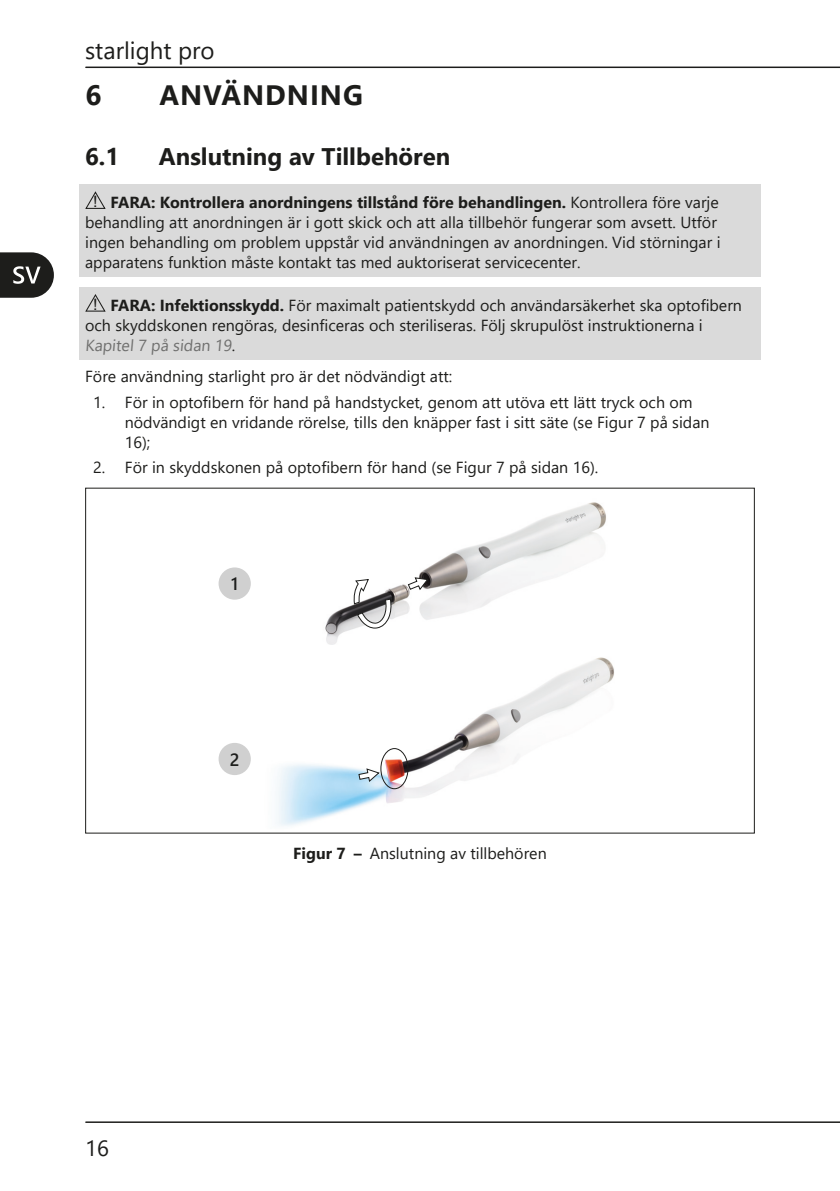
<style>
.page{position:relative;width:840px;height:1191px;background:#fff}
.page>*{position:absolute;margin:0;border:0;box-sizing:border-box;transform-origin:0 0}
.t1{font:700 28px "Segoe UI";letter-spacing:.035em;color:#1d1d1b}
.t2{font:700 24px "Segoe UI";color:#1d1d1b}
.t3{font:24px "Segoe UI";color:#1d1d1b}
.t4{font:22px "Segoe UI";color:#1d1d1b}
.t5{font:600 17.6px "Segoe UI";color:#1e1f1d}
.Testo_Note{font:16px/20px "Segoe UI";color:#1d1d1b}
.Testo{font:16px "Segoe UI";color:#1d1d1b}
.s1{font-weight:700}
.s2{color:#70706f}
</style>
<div class="page">
<hr style="left:86px;top:67px;width:753px;height:1px;background:#1d1d1b">
<hr style="left:86px;top:1121px;width:753px;height:2px;background:#1d1d1b">
<svg style="left:0;top:252px;width:54px;height:46px;background:#454543"></svg>
<div style="left:79px;top:185px;width:681px;height:92px;background:#dadada"></div>
<div style="left:79px;top:287px;width:681px;height:73px;background:#dadada"></div>
<img style="left:234px;top:502px;width:372px;height:143px">
<img style="left:241px;top:657px;width:373px;height:169px">
<svg style="left:407px;top:577px;width:21px;height:14px"></svg>
<svg style="left:358px;top:768px;width:21px;height:14px"></svg>
<svg style="left:353px;top:578px;width:39px;height:51px"></svg>
<div style="left:380px;top:748px;width:28px;height:41px;border:1px solid #1d1d1b;border-radius:50%"></div>
<div style="left:218px;top:567px;width:33px;height:32px;background:#d0d0d0;border-radius:50%"></div>
<div style="left:218px;top:743px;width:33px;height:32px;background:#d0d0d0;border-radius:50%"></div>
<svg style="left:85px;top:191px;width:21px;height:18px"></svg>
<svg style="left:85px;top:294px;width:21px;height:18px"></svg>
<h2 class="t3" style="left:85px;top:28px;width:131px">starlight pro</h2>
<p class="t1" style="left:86px;top:69px;width:18px">6</p>
<p class="t1" style="left:159px;top:69px;width:205px">ANVÄNDNING</p>
<p class="t2" style="left:85px;top:134px;width:36px">6.1</p>
<p class="t2" style="left:159px;top:134px;width:292px">Anslutning av Tillbehören</p>
<p class="Testo_Note" style="left:85px;top:191px;width:636px;text-indent:25px"><span class="s1">FARA: Kontrollera anordningens tillstånd före behandlingen.</span> Kontrollera före varje behandling att anordningen är i gott skick och att alla tillbehör fungerar som avsett. Utför ingen behandling om problem uppstår vid användningen av anordningen. Vid störningar i apparatens funktion måste kontakt tas med auktoriserat servicecenter.</p>
<p class="Testo_Note" style="left:85px;top:293px;width:658px;text-indent:25px"><span class="s1">FARA: Infektionsskydd.</span> För maximalt patientskydd och användarsäkerhet ska optofibern och skyddskonen rengöras, desinficeras och steriliseras. Följ skrupulöst instruktionerna i<br><span class="s2">Kapitel 7 på sidan 19</span>.</p>
<p class="Testo" style="left:85px;top:361px;width:368px">Före användning starlight pro är det nödvändigt att:</p>
<p class="Testo_Note" style="left:125px;top:390px;width:586px;text-indent:-32px">1. För in optofibern för hand på handstycket, genom att utöva ett lätt tryck och om nödvändigt en vridande rörelse, tills den knäpper fast i sitt säte (se Figur 7 på sidan<br>16);</p>
<p class="Testo_Note" style="left:93px;top:456px;width:506px">2. För in skyddskonen på optofibern för hand (se Figur 7 på sidan 16).</p>
<p class="t5" style="left:231px;top:567px;width:9px">1</p>
<h3 class="t4" style="left:85px;top:1127px;width:25px">16</h3>
<p class="t5" style="left:230px;top:742px;width:11px">2</p>
<p class="Testo_Note" style="left:293px;top:842px;width:255px"><span class="s1">Figur 7 –</span> Anslutning av tillbehören</p>
</div>
